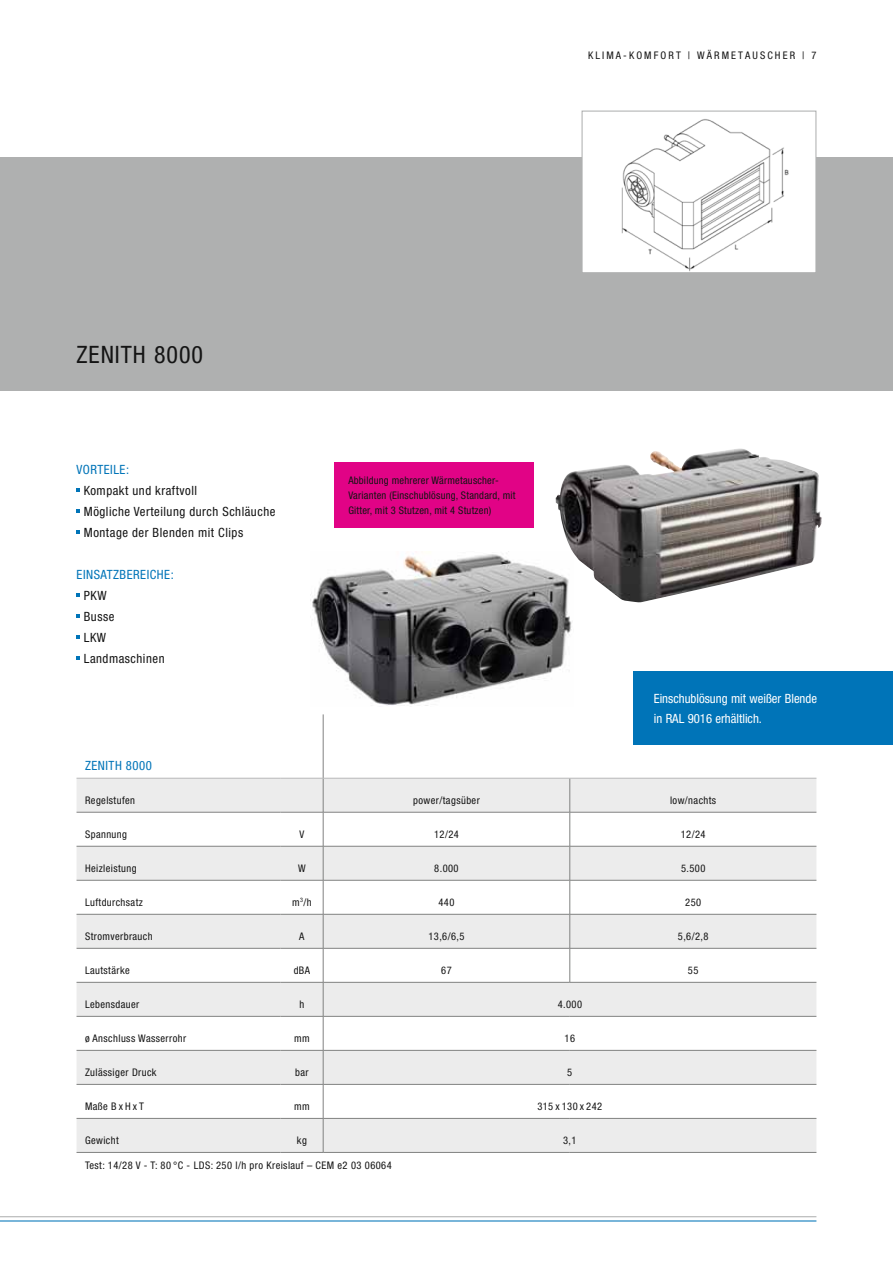
<style>
.page{position:relative;width:893px;height:1263px;background:#fff}
.page>*{position:absolute;margin:0;border:0;box-sizing:border-box;transform-origin:0 0}
.t1{font:condensed 24px "Helvetica Neue";letter-spacing:.04em;color:#141414}
.t2{font:condensed 12.75px/21px "Helvetica Neue";letter-spacing:.04em;color:#141414}
.t3{font:condensed 12.75px/19.5px "Helvetica Neue LTW1 G";color:#fff}
.t4{font:condensed 12.75px "Helvetica Neue";letter-spacing:.04em;color:#0074b8}
.t5{font:condensed 10.5px "Helvetica Neue";letter-spacing:.04em;color:#141414}
.t6{font:condensed 10.5px/15px "Helvetica Neue";letter-spacing:.02em;color:#141414}
.t7{font:condensed 10.5px "Helvetica Neue";letter-spacing:.2em;color:#141414}
</style>
<div class="page">
<hr style="left:0;top:1216px;width:816px;height:1px;background:#afb0b0">
<hr style="left:0;top:1220px;width:816px;height:1px;background:#0074b8">
<div style="left:0;top:157px;width:893px;height:234px;background:#afb0b0"></div>
<div style="left:77px;top:779px;width:739px;height:33px;background:#ececec"></div>
<svg style="left:77px;top:847px;width:739px;height:305px;fill:#ececec"></svg>
<hr style="left:323px;top:778px;width:1px;height:34px;background:#818281">
<hr style="left:570px;top:778px;width:1px;height:34px;background:#818281">
<hr style="left:323px;top:812px;width:247px;height:1px;background:#818281">
<hr style="left:323px;top:812px;width:1px;height:34px;background:#818281">
<hr style="left:570px;top:812px;width:246px;height:1px;background:#818281">
<hr style="left:570px;top:812px;width:1px;height:34px;background:#818281">
<hr style="left:323px;top:846px;width:247px;height:1px;background:#818281">
<hr style="left:323px;top:846px;width:1px;height:34px;background:#818281">
<hr style="left:570px;top:846px;width:246px;height:1px;background:#818281">
<hr style="left:570px;top:846px;width:1px;height:34px;background:#818281">
<hr style="left:323px;top:880px;width:247px;height:1px;background:#818281">
<hr style="left:323px;top:880px;width:1px;height:34px;background:#818281">
<hr style="left:570px;top:880px;width:246px;height:1px;background:#818281">
<hr style="left:570px;top:880px;width:1px;height:34px;background:#818281">
<hr style="left:323px;top:914px;width:247px;height:1px;background:#818281">
<hr style="left:323px;top:914px;width:1px;height:34px;background:#818281">
<hr style="left:570px;top:914px;width:246px;height:1px;background:#818281">
<hr style="left:570px;top:914px;width:1px;height:34px;background:#818281">
<hr style="left:323px;top:948px;width:247px;height:1px;background:#818281">
<hr style="left:323px;top:948px;width:1px;height:34px;background:#818281">
<hr style="left:570px;top:948px;width:246px;height:1px;background:#818281">
<hr style="left:570px;top:948px;width:1px;height:34px;background:#818281">
<hr style="left:323px;top:982px;width:247px;height:1px;background:#818281">
<hr style="left:323px;top:982px;width:1px;height:34px;background:#818281">
<hr style="left:570px;top:982px;width:246px;height:1px;background:#818281">
<hr style="left:323px;top:1016px;width:247px;height:1px;background:#818281">
<hr style="left:323px;top:1016px;width:1px;height:34px;background:#818281">
<hr style="left:570px;top:1016px;width:246px;height:1px;background:#818281">
<hr style="left:323px;top:1050px;width:247px;height:1px;background:#818281">
<hr style="left:323px;top:1050px;width:1px;height:34px;background:#818281">
<hr style="left:570px;top:1050px;width:246px;height:1px;background:#818281">
<hr style="left:323px;top:1084px;width:247px;height:1px;background:#818281">
<hr style="left:323px;top:1084px;width:1px;height:34px;background:#818281">
<hr style="left:570px;top:1084px;width:246px;height:1px;background:#818281">
<hr style="left:323px;top:1118px;width:247px;height:1px;background:#818281">
<hr style="left:323px;top:1118px;width:1px;height:34px;background:#818281">
<hr style="left:570px;top:1118px;width:246px;height:1px;background:#818281">
<hr style="left:323px;top:1152px;width:247px;height:1px;background:#818281">
<hr style="left:570px;top:1152px;width:246px;height:1px;background:#818281">
<hr style="left:77px;top:812px;width:204px;height:1px;background:#818281">
<hr style="left:281px;top:812px;width:42px;height:1px;background:#818281">
<hr style="left:77px;top:846px;width:204px;height:1px;background:#818281">
<hr style="left:281px;top:846px;width:42px;height:1px;background:#818281">
<hr style="left:77px;top:880px;width:204px;height:1px;background:#818281">
<hr style="left:281px;top:880px;width:42px;height:1px;background:#818281">
<hr style="left:77px;top:914px;width:204px;height:1px;background:#818281">
<hr style="left:281px;top:914px;width:42px;height:1px;background:#818281">
<hr style="left:77px;top:948px;width:204px;height:1px;background:#818281">
<hr style="left:281px;top:948px;width:42px;height:1px;background:#818281">
<hr style="left:77px;top:982px;width:204px;height:1px;background:#818281">
<hr style="left:281px;top:982px;width:42px;height:1px;background:#818281">
<hr style="left:77px;top:1016px;width:204px;height:1px;background:#818281">
<hr style="left:281px;top:1016px;width:42px;height:1px;background:#818281">
<hr style="left:77px;top:1050px;width:204px;height:1px;background:#818281">
<hr style="left:281px;top:1050px;width:42px;height:1px;background:#818281">
<hr style="left:77px;top:1084px;width:204px;height:1px;background:#818281">
<hr style="left:281px;top:1084px;width:42px;height:1px;background:#818281">
<hr style="left:77px;top:1118px;width:204px;height:1px;background:#818281">
<hr style="left:281px;top:1118px;width:42px;height:1px;background:#818281">
<hr style="left:77px;top:1152px;width:204px;height:1px;background:#818281">
<hr style="left:281px;top:1152px;width:42px;height:1px;background:#818281">
<hr style="left:323px;top:714px;width:1px;height:64px;background:#818281">
<hr style="left:77px;top:778px;width:204px;height:1px;background:#b7b8b9">
<hr style="left:281px;top:778px;width:42px;height:1px;background:#b7b8b9">
<hr style="left:323px;top:778px;width:247px;height:1px;background:#b7b8b9">
<hr style="left:570px;top:778px;width:246px;height:1px;background:#b7b8b9">
<div style="left:582px;top:111px;width:234px;height:162px;background:#fff"></div>
<img style="left:621px;top:119px;width:168px;height:152px">
<div style="left:581px;top:111px;width:235px;height:162px;border:1px solid #afb0b0"></div>
<div style="left:634px;top:672px;width:259px;height:73px;background:#0074b8"></div>
<div style="left:334px;top:463px;width:199px;height:65px;background:#e10386"></div>
<img style="left:310px;top:551px;width:262px;height:155px">
<img style="left:556px;top:448px;width:266px;height:154px">
<p class="t7" style="left:588px;top:50px;width:230px">Kli ma-Komf ort | wärmeta uscher | 7</p>
<h1 class="t1" style="left:77px;top:341px;width:128px">zenith 8000</h1>
<p class="t4" style="left:77px;top:462px;width:54px">vorteile:</p>
<p class="t2" style="left:84px;top:479px;width:193px">Kompakt und kraftvoll<br>Mögliche Verteilung durch Schläuche<br>Montage der Blenden mit Clips</p>
<p class="t4" style="left:77px;top:567px;width:99px">einsatzbereiche:</p>
<p class="t2" style="left:84px;top:584px;width:82px">PKW<br>Busse<br>LKW<br>Landmaschinen</p>
<p class="t6" style="left:348px;top:472px;width:169px">Abbildung mehrerer Wärmetauscher-<br>Varianten (Einschublösung, Standard, mit<br>Gitter, mit 3 Stutzen, mit 4 Stutzen)</p>
<p class="t3" style="left:654px;top:689px;width:165px">Einschublösung mit weißer Blende in RAL 9016 erhältlich.</p>
<p class="t4" style="left:85px;top:758px;width:68px">zenith 8000</p>
<p class="t5" style="left:85px;top:794px;width:52px">Regelstufen</p>
<p class="t5" style="left:413px;top:794px;width:68px">power/tagsüber</p>
<p class="t5" style="left:670px;top:794px;width:48px">low/nachts</p>
<p class="t5" style="left:85px;top:828px;width:44px">Spannung</p>
<p class="t5" style="left:299px;top:828px;width:6px">V</p>
<p class="t5" style="left:434px;top:828px;width:26px">12/24</p>
<p class="t5" style="left:681px;top:828px;width:26px">12/24</p>
<p class="t5" style="left:85px;top:862px;width:53px">Heizleistung</p>
<p class="t5" style="left:298px;top:862px;width:9px">W</p>
<p class="t5" style="left:434px;top:862px;width:26px">8.000</p>
<p class="t5" style="left:681px;top:862px;width:26px">5.500</p>
<p class="t5" style="left:85px;top:896px;width:60px">Luftdurchsatz</p>
<p class="t5" style="left:292px;top:896px;width:21px">m<sup>3</sup>/h</p>
<p class="t5" style="left:438px;top:896px;width:17px">440</p>
<p class="t5" style="left:685px;top:896px;width:17px">250</p>
<p class="t5" style="left:85px;top:930px;width:69px">Stromverbrauch</p>
<p class="t5" style="left:299px;top:930px;width:7px">A</p>
<p class="t5" style="left:428px;top:930px;width:38px">13,6/6,5</p>
<p class="t5" style="left:678px;top:930px;width:32px">5,6/2,8</p>
<p class="t5" style="left:85px;top:964px;width:46px">Lautstärke</p>
<p class="t5" style="left:294px;top:964px;width:18px">dBA</p>
<p class="t5" style="left:441px;top:964px;width:12px">67</p>
<p class="t5" style="left:688px;top:964px;width:12px">55</p>
<p class="t5" style="left:85px;top:998px;width:56px">Lebensdauer</p>
<p class="t5" style="left:299px;top:998px;width:6px">h</p>
<p class="t5" style="left:558px;top:998px;width:26px">4.000</p>
<p class="t5" style="left:85px;top:1032px;width:103px">ø Anschluss Wasserrohr</p>
<p class="t5" style="left:294px;top:1032px;width:17px">mm</p>
<p class="t5" style="left:564px;top:1032px;width:12px">16</p>
<p class="t5" style="left:85px;top:1066px;width:73px">Zulässiger Druck</p>
<p class="t5" style="left:295px;top:1066px;width:15px">bar</p>
<p class="t5" style="left:567px;top:1066px;width:7px">5</p>
<p class="t5" style="left:85px;top:1100px;width:61px">Maße BxH xT</p>
<p class="t5" style="left:294px;top:1100px;width:17px">mm</p>
<p class="t5" style="left:537px;top:1100px;width:66px">315 x 130 x 242</p>
<p class="t5" style="left:85px;top:1134px;width:35px">Gewicht</p>
<p class="t5" style="left:297px;top:1134px;width:11px">kg</p>
<p class="t5" style="left:563px;top:1134px;width:15px">3,1</p>
<p class="t5" style="left:85px;top:1159px;width:238px">Test: 14/28 V - T: 80 °C - LDS: 250 l/h pro Kreislauf – CEM</p>
<p class="t5" style="left:338px;top:1159px;width:56px">e2 03 06064</p>
</div>
